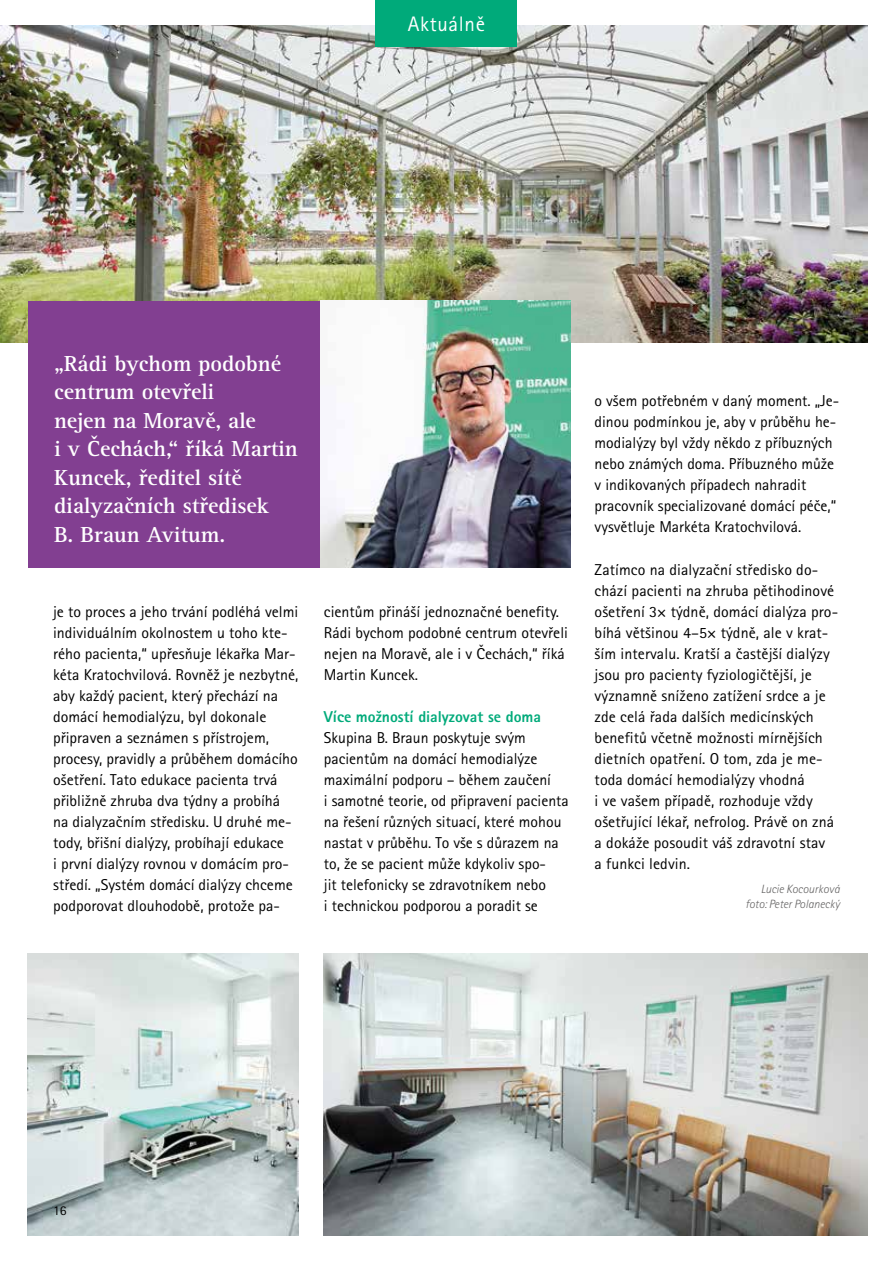
<style>
.page{position:relative;width:893px;height:1263px;background:#fff}
.page>*{position:absolute;margin:0;border:0;box-sizing:border-box;transform-origin:0 0}
.t1{font:700 22.5px/28.5px "Rotis Serif Pro";color:#fff}
.t2{font:21px "Rotis Sans Serif Pro";letter-spacing:.03em;color:#fff}
.t3{font:15.75px/21px "Rotis Sans Serif Pro";color:#000}
.t4{font:800 15.75px "Rotis Sans Serif Pro";color:#00aa7a}
.t5{font:13.5px "Rotis Sans Serif Pro";color:#000}
.t6{font:italic 300 12px/15px "Rotis Sans Serif Pro";color:#646363;text-align:right}
</style>
<div class="page">
<img style="left:28px;top:953px;width:270px;height:282px">
<img style="left:0;top:26px;width:867px;height:317px">
<div style="left:375px;top:0;width:142px;height:47px;background:#00aa7a"></div>
<div style="left:29px;top:301px;width:295px;height:266px;background:#823f91"></div>
<img style="left:321px;top:301px;width:249px;height:266px">
<img style="left:324px;top:953px;width:543px;height:282px">
<h2 class="t2" style="left:408px;top:11px;width:79px">Aktuálně</h2>
<h1 class="t1" style="left:54px;top:349px;width:245px">„Rádi bychom podobné centrum otevřeli<br>nejen na Moravě, ale<br>i v Čechách,“ říká Martin<br>Kuncek, ředitel sítě dialyzačních středisek<br>B. Braun Avitum.</h1>
<p class="t3" style="left:53px;top:601px;width:247px">je to proces a jeho trvání podléhá velmi individuálním okolnostem u toho kte&shy;rého pacienta,“ upřesňuje lékařka Mar&shy;kéta Kratochvilová. Rovněž je nezbytné, aby každý pacient, který přechází na domácí hemodialýzu, byl dokonale připraven a seznámen s přístrojem, procesy, pravidly a průběhem domácího ošetření. Tato edukace pacienta trvá přibližně zhruba dva týdny a probíhá na dialyzačním středisku. U druhé me&shy;tody, břišní dialýzy, probíhají edukace<br>i první dialýzy rovnou v domácím pro&shy;středí. „Systém domácí dialýzy chceme podporovat dlouhodobě, protože pa-</p>
<p class="t3" style="left:324px;top:601px;width:246px">cientům přináší jednoznačné benefity.<br>Rádi bychom podobné centrum otevřeli nejen na Moravě, ale i v Čechách,“ říká<br>Martin Kuncek.</p>
<p class="t4" style="left:324px;top:706px;width:219px">Více možností dialyzovat se doma</p>
<p class="t3" style="left:324px;top:727px;width:246px">Skupina B. Braun poskytuje svým pacientům na domácí hemodialýze maximální podporu – během zaučení<br>i samotné teorie, od připravení pacienta na řešení různých situací, které mohou nastat v průběhu. To vše s důrazem na to, že se pacient může kdykoliv spo-<br>jit telefonicky se zdravotníkem nebo<br>i technickou podporou a poradit se</p>
<p class="t3" style="left:595px;top:390px;width:246px">o všem potřebném v daný moment. „Je&shy;dinou podmínkou je, aby v průběhu he&shy;modialýzy byl vždy někdo z příbuzných nebo známých doma. Příbuzného může v indikovaných případech nahradit pracovník specializované domácí péče,“ vysvětluje Markéta Kratochvilová.</p>
<p class="t3" style="left:595px;top:559px;width:245px">Zatímco na dialyzační středisko do&shy;chází pacienti na zhruba pětihodinové ošetření 3× týdně, domácí dialýza pro&shy;bíhá většinou 4–5× týdně, ale v krat&shy;ším intervalu. Kratší a častější dialýzy jsou pro pacienty fyziologičtější, je významně sníženo zatížení srdce a je zde celá řada dalších medicínských benefitů včetně možnosti mírnějších dietních opatření. O tom, zda je me&shy;toda domácí hemodialýzy vhodná<br>i ve vašem případě, rozhoduje vždy ošetřující lékař, nefrolog. Právě on zná a dokáže posoudit váš zdravotní stav<br>a funkci ledvin.</p>
<p class="t6" style="left:745px;top:881px;width:96px">Lucie Kocourková foto: Peter Polanecký</p>
<p class="t5" style="left:53px;top:1202px;width:15px">16</p>
</div>
